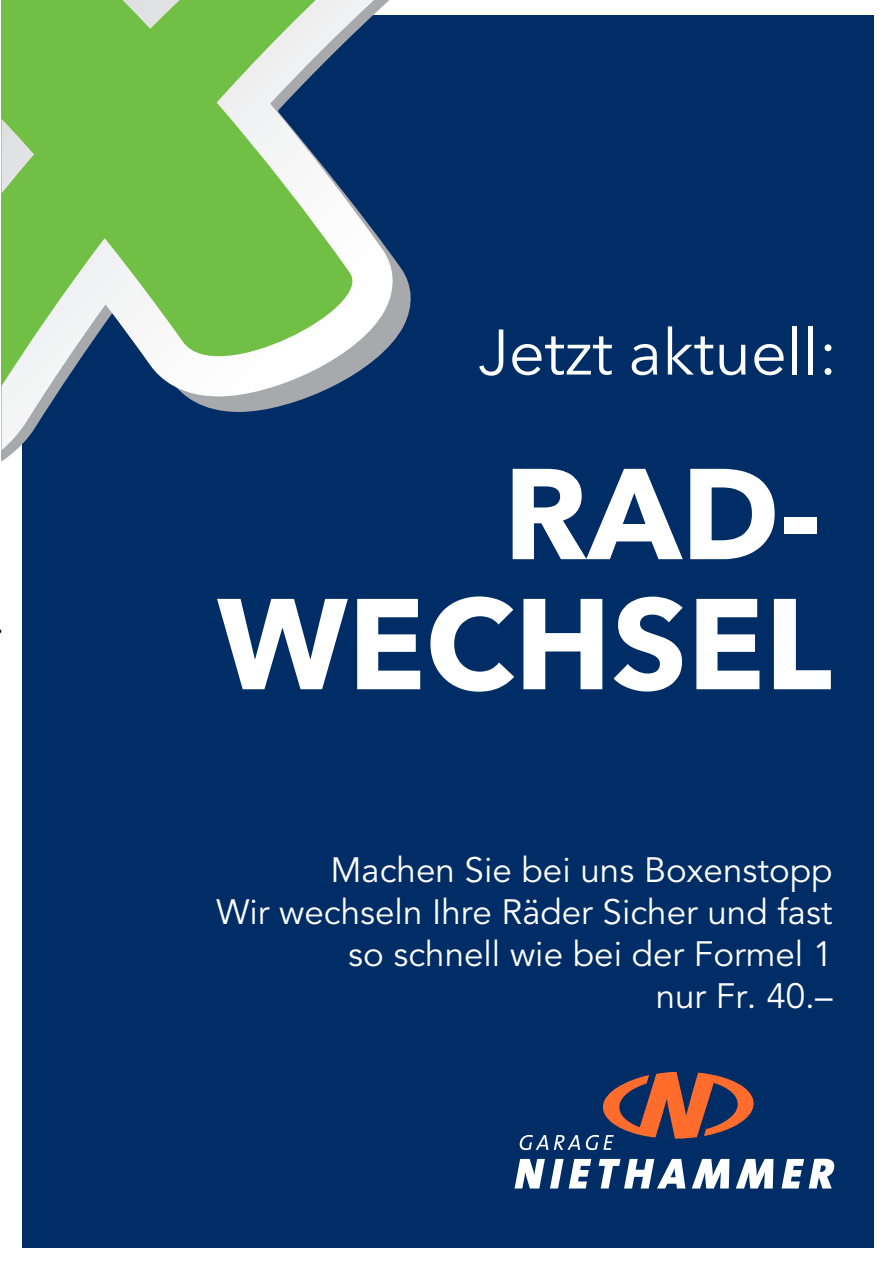
<style>
.page{position:relative;width:893px;height:1263px;background:#fff}
.page>*{position:absolute;margin:0;border:0;box-sizing:border-box;transform-origin:0 0}
.t1{font:700 127.65px/130.1px "Avenir Next";color:#fff;text-align:right}
.t2{font:63.6px "Avenir Next";letter-spacing:-.005em;color:#fff}
.t3{font:34.95px/42px "Avenir";color:#fff;text-align:right}
</style>
<div class="page">
<div style="left:23px;top:15px;width:851px;height:1233px;background:#002d66"></div>
<svg style="left:2px;top:0;width:409px;height:463px"></svg>
<svg style="left:515px;top:1159px;width:76px;height:29px"></svg>
<svg style="left:599px;top:1159px;width:86px;height:29px"></svg>
<svg style="left:692px;top:1159px;width:37px;height:29px"></svg>
<svg style="left:736px;top:1159px;width:37px;height:29px"></svg>
<svg style="left:781px;top:1159px;width:53px;height:29px"></svg>
<svg style="left:520px;top:1135px;width:28px;height:15px"></svg>
<svg style="left:554px;top:1135px;width:26px;height:15px"></svg>
<svg style="left:586px;top:1072px;width:168px;height:78px"></svg>
<p class="t2" style="left:478px;top:299px;width:361px">Jetzt aktuell:</p>
<p class="t1" style="left:217px;top:448px;width:616px">RAD-<br>WECHSEL</p>
<p class="t3" style="left:217px;top:850px;width:617px">Machen Sie bei uns Boxenstopp<br>Wir wechseln Ihre Räder Sicher und fast so schnell wie bei der Formel 1<br>nur Fr. 40.–</p>
</div>
